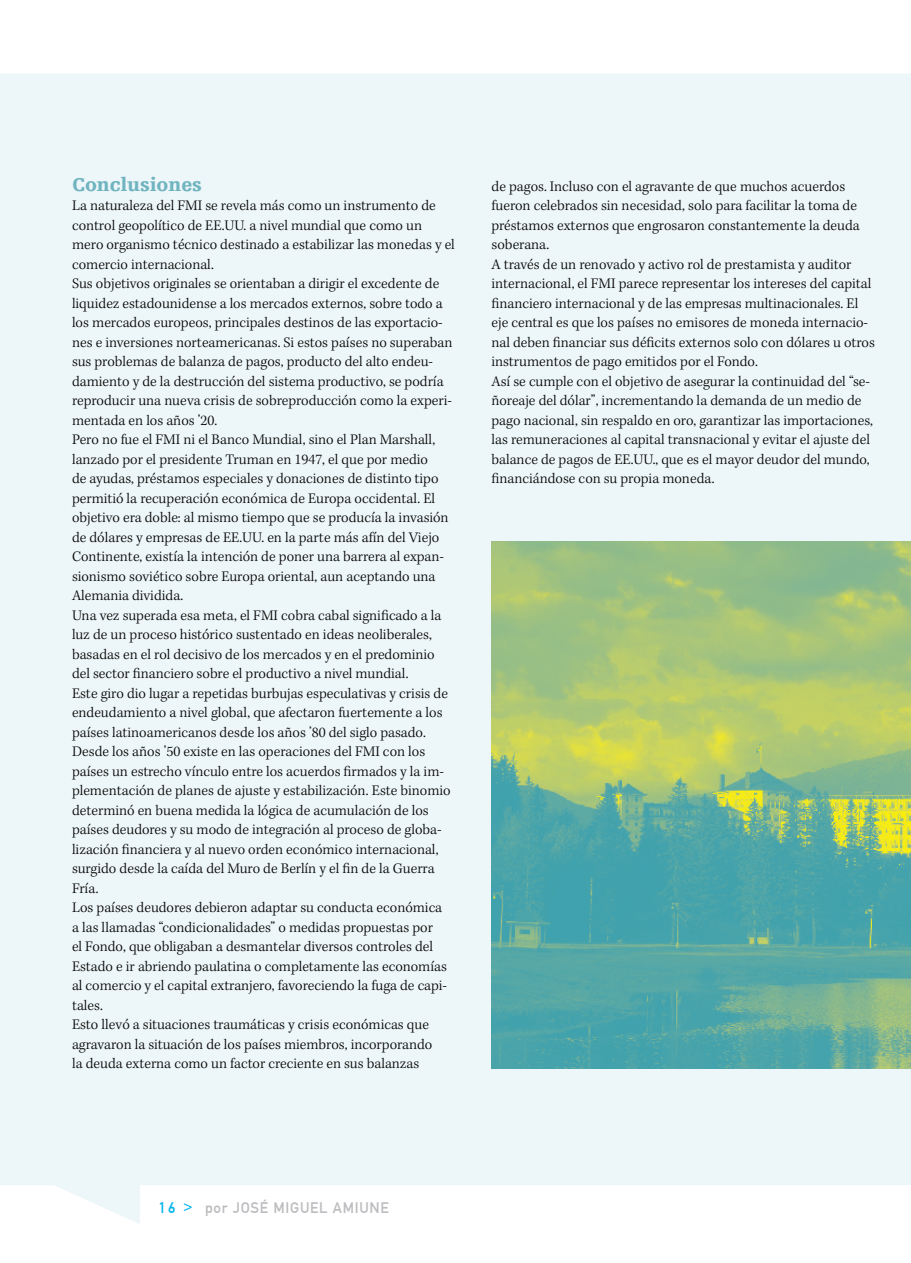
<style>
.page{position:relative;width:911px;height:1263px;background:#fff}
.page>*{position:absolute;margin:0;border:0;box-sizing:border-box;transform-origin:0 0}
.t1{font:900 19.5px "Egyptienne F";color:#6fb4bf}
.t2{font:300 15px/19.5px "Kepler Std";color:#040503}
.t3{font:15px "DIN1451 Mittelschrift";letter-spacing:.05em;color:#bcbdc0}
.s1{color:#00b3ef}
</style>
<div class="page">
<div style="left:0;top:73px;width:911px;height:1151px;background:#edf6f9"></div>
<img style="left:491px;top:542px;width:420px;height:526px">
<h1 class="t1" style="left:72px;top:173px;width:132px">Conclusiones</h1>
<p class="t2" style="left:72px;top:196px;width:384px">La naturaleza del FMI se revela más como un instrumento de control geopolítico de EE.UU. a nivel mundial que como un mero organismo técnico destinado a estabilizar las monedas y el comercio internacional.<br>Sus objetivos originales se orientaban a dirigir el excedente de liquidez estadounidense a los mercados externos, sobre todo a los mercados europeos, principales destinos de las exportacio&shy;nes e inversiones norteamericanas. Si estos países no superaban sus problemas de balanza de pagos, producto del alto endeu&shy;damiento y de la destrucción del sistema productivo, se podría reproducir una nueva crisis de sobreproducción como la experi&shy;mentada en los años ’20.<br>Pero no fue el FMI ni el Banco Mundial, sino el Plan Marshall, lanzado por el presidente Truman en 1947, el que por medio<br>de ayudas, préstamos especiales y donaciones de distinto tipo permitió la recuperación económica de Europa occidental. El objetivo era doble: al mismo tiempo que se producía la invasión de dólares y empresas de EE.UU. en la parte más afín del Viejo Continente, existía la intención de poner una barrera al expan&shy;sionismo soviético sobre Europa oriental, aun aceptando una Alemania dividida.<br>Una vez superada esa meta, el FMI cobra cabal significado a la luz de un proceso histórico sustentado en ideas neoliberales, basadas en el rol decisivo de los mercados y en el predominio del sector financiero sobre el productivo a nivel mundial.<br>Este giro dio lugar a repetidas burbujas especulativas y crisis de endeudamiento a nivel global, que afectaron fuertemente a los países latinoamericanos desde los años ’80 del siglo pasado.<br>Desde los años ’50 existe en las operaciones del FMI con los países un estrecho vínculo entre los acuerdos firmados y la im&shy;plementación de planes de ajuste y estabilización. Este binomio determinó en buena medida la lógica de acumulación de los países deudores y su modo de integración al proceso de globa&shy;lización financiera y al nuevo orden económico internacional, surgido desde la caída del Muro de Berlín y el fin de la Guerra Fría.<br>Los países deudores debieron adaptar su conducta económica<br>a las llamadas “condicionalidades” o medidas propuestas por<br>el Fondo, que obligaban a desmantelar diversos controles del Estado e ir abriendo paulatina o completamente las economías al comercio y el capital extranjero, favoreciendo la fuga de capi&shy;tales.<br>Esto llevó a situaciones traumáticas y crisis económicas que agravaron la situación de los países miembros, incorporando<br>la deuda externa como un factor creciente en sus balanzas</p>
<p class="t2" style="left:491px;top:177px;width:385px">de pagos. Incluso con el agravante de que muchos acuerdos fueron celebrados sin necesidad, solo para facilitar la toma de préstamos externos que engrosaron constantemente la deuda soberana.<br>A través de un renovado y activo rol de prestamista y auditor internacional, el FMI parece representar los intereses del capital financiero internacional y de las empresas multinacionales. El eje central es que los países no emisores de moneda internacio&shy;nal deben financiar sus déficits externos solo con dólares u otros instrumentos de pago emitidos por el Fondo.<br>Así se cumple con el objetivo de asegurar la continuidad del “se&shy;ñoreaje del dólar”, incrementando la demanda de un medio de pago nacional, sin respaldo en oro, garantizar las importaciones, las remuneraciones al capital transnacional y evitar el ajuste del balance de pagos de EE.UU., que es el mayor deudor del mundo, financiándose con su propia moneda.</p>
<p class="t3" style="left:159px;top:1199px;width:232px"><span class="s1">16 &gt;</span> por JOSÉ MIGUEL AMIUNE</p>
</div>
